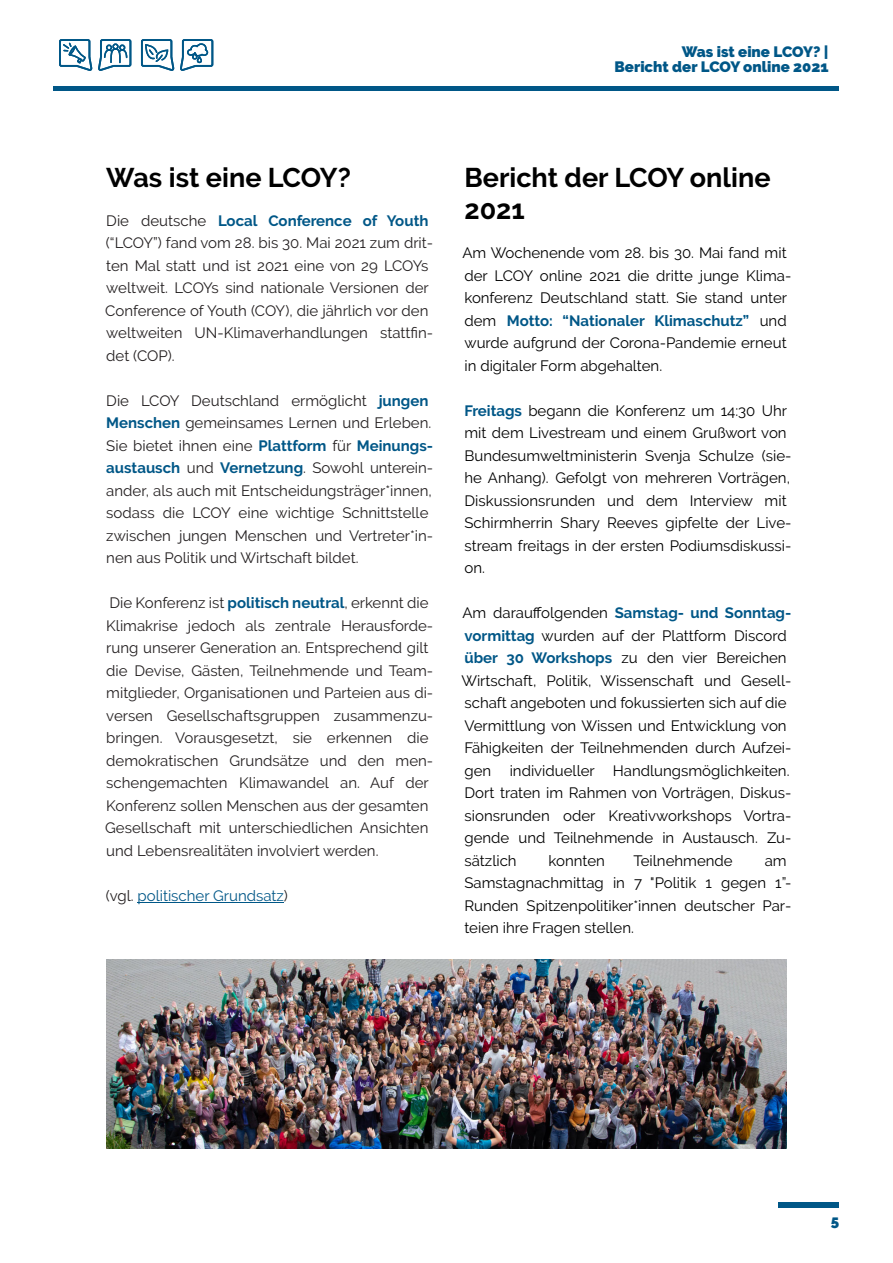
<style>
.page{position:relative;width:893px;height:1263px;background:#fff}
.page>*{position:absolute;margin:0;border:0;box-sizing:border-box;transform-origin:0 0}
.t1{font:700 27px/32.4px "Raleway";color:#000}
.t2{font:15px/22.5px "Raleway";color:#000}
.t3{font:15px/22.5px "Raleway";color:#231f20}
.t4{font:900 15px/15px "Raleway";color:#005787;text-align:right}
.t5{font:15px "Raleway";color:#005787}
.s1{font-weight:700;color:#005787}
.s2{color:#231f20}
</style>
<div class="page">
<hr style="left:137px;top:902px;width:147px;height:1px;background:#005787">
<hr style="left:54px;top:87px;width:785px;height:4px;background:#005787">
<div style="left:778px;top:1202px;width:61px;height:5px;background:#005787"></div>
<svg style="left:59px;top:39px;width:73px;height:32px"></svg>
<svg style="left:141px;top:39px;width:73px;height:32px"></svg>
<img style="left:107px;top:959px;width:679px;height:189px">
<p class="t4" style="left:615px;top:44px;width:215px">Was ist eine LCOY? |<br>Bericht der LCOY online 2021</p>
<h1 class="t1" style="left:106px;top:161px;width:246px">Was ist eine LCOY?</h1>
<p class="t3" style="left:105px;top:209px;width:329px">Die deutsche <span class="s1">Local Conference of Youth </span>(“LCOY”) fand vom 28. bis 30. Mai 2021 zum drit&shy;ten Mal statt und ist 2021 eine von 29 LCOYs weltweit. LCOYs sind nationale Versionen der Conference of Youth (COY), die jährlich vor den weltweiten UN-Klimaverhandlungen stattfin&shy;det (COP).</p>
<p class="t3" style="left:106px;top:389px;width:328px">Die LCOY Deutschland ermöglicht <span class="s1">jungen Menschen</span> gemeinsames Lernen und Erleben.<br>Sie bietet ihnen eine <span class="s1">Plattform</span> für <span class="s1">Meinungs&shy;austausch</span> und <span class="s1">Vernetzung</span>. Sowohl unterein&shy;ander, als auch mit Entscheidungsträger*innen, sodass die LCOY eine wichtige Schnittstelle zwischen jungen Menschen und Vertreter*in&shy;nen aus Politik und Wirtschaft bildet.</p>
<p class="t3" style="left:105px;top:592px;width:330px">Die Konferenz ist <span class="s1">politisch neutral</span>, erkennt die Klimakrise jedoch als zentrale Herausforde&shy;rung unserer Generation an. Entsprechend gilt die Devise, Gästen, Teilnehmende und Team&shy;mitglieder, Organisationen und Parteien aus di&shy;versen Gesellschaftsgruppen zusammenzu&shy;bringen. Vorausgesetzt, sie erkennen die demokratischen Grundsätze und den men&shy;schengemachten Klimawandel an. Auf der Konferenz sollen Menschen aus der gesamten Gesellschaft mit unterschiedlichen Ansichten und Lebensrealitäten involviert werden.</p>
<p class="t5" style="left:106px;top:887px;width:184px"><span class="s2">(vgl.</span> politischer Grundsatz<span class="s2">)</span></p>
<h1 class="t1" style="left:464px;top:161px;width:307px">Bericht der LCOY online<br>2021</h1>
<p class="t2" style="left:462px;top:241px;width:330px">Am Wochenende vom 28. bis 30. Mai fand mit der LCOY online 2021 die dritte junge Klima&shy;konferenz Deutschland statt. Sie stand unter dem <span class="s1">Motto: “Nationaler Klimaschutz”</span> und wurde aufgrund der Corona-Pandemie erneut in digitaler Form abgehalten.</p>
<p class="t2" style="left:464px;top:399px;width:328px"><span class="s1">Freitags</span> begann die Konferenz um 14:30 Uhr mit dem Livestream und einem Grußwort von Bundesumweltministerin Svenja Schulze (sie&shy;he Anhang). Gefolgt von mehreren Vorträgen, Diskussionsrunden und dem Interview mit Schirmherrin Shary Reeves gipfelte der Live&shy;stream freitags in der ersten Podiumsdiskussi&shy;on.</p>
<p class="t2" style="left:461px;top:601px;width:332px">Am darauffolgenden <span class="s1">Samstag- und Sonntag&shy;vormittag</span> wurden auf der Plattform Discord <span class="s1">über 30 Workshops</span> zu den vier Bereichen Wirtschaft, Politik, Wissenschaft und Gesell&shy;schaft angeboten und fokussierten sich auf die Vermittlung von Wissen und Entwicklung von Fähigkeiten der Teilnehmenden durch Aufzei&shy;gen individueller Handlungsmöglichkeiten.<br>Dort traten im Rahmen von Vorträgen, Diskus&shy;sionsrunden oder Kreativworkshops Vortra&shy;gende und Teilnehmende in Austausch. Zu&shy;sätzlich</p>
<p class="t2" style="left:549px;top:849px;width:58px">konnten</p>
<p class="t2" style="left:633px;top:849px;width:101px">Teilnehmende</p>
<p class="t2" style="left:464px;top:849px;width:328px;text-indent:300px">am<br>Samstagnachmittag in 7 "Politik 1 gegen 1”-<br>Runden Spitzenpolitiker*innen deutscher Par&shy;teien ihre Fragen stellen.</p>
<p class="t4" style="left:831px;top:1213px;width:10px">5</p>
</div>
